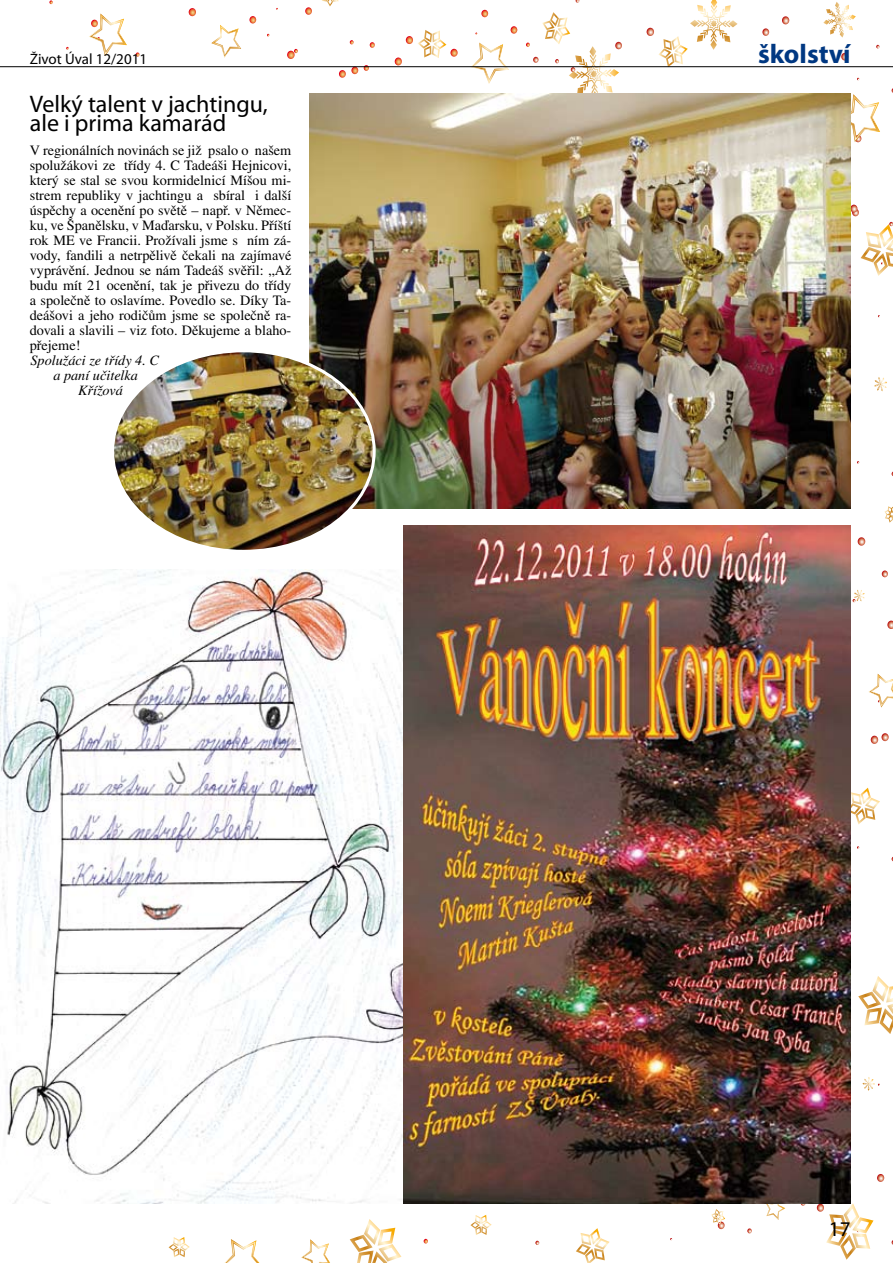
<style>
.page{position:relative;width:893px;height:1263px;background:#fff}
.page>*{position:absolute;margin:0;border:0;box-sizing:border-box;transform-origin:0 0}
.t1{font:700 27px "Myriad Pro";color:#003882}
.t2{font:24px/19.5px "Myriad Pro";color:#000}
.t3{font:21px "Myriad Pro";color:#000}
.t4{font:15px "Myriad Pro";color:#000}
.t5{font:14.25px/15px "Times CE";color:#000;text-align:justify}
.t6{font:italic 14.25px "Times CE";color:#000}
</style>
<div class="page">
<svg style="left:747px;top:1228px;width:5px;height:5px"></svg>
<svg style="left:801px;top:1203px;width:4px;height:3px"></svg>
<svg style="left:782px;top:16px;width:7px;height:8px"></svg>
<svg style="left:364px;top:65px;width:5px;height:6px"></svg>
<svg style="left:370px;top:42px;width:5px;height:6px"></svg>
<svg style="left:882px;top:570px;width:6px;height:7px"></svg>
<svg style="left:887px;top:621px;width:6px;height:8px"></svg>
<svg style="left:189px;top:8px;width:7px;height:8px"></svg>
<svg style="left:424px;top:1239px;width:4px;height:4px"></svg>
<svg style="left:535px;top:1241px;width:4px;height:4px"></svg>
<svg style="left:877px;top:1174px;width:7px;height:8px"></svg>
<svg style="left:850px;top:205px;width:9px;height:11px"></svg>
<svg style="left:481px;top:10px;width:7px;height:7px"></svg>
<svg style="left:305px;top:7px;width:7px;height:8px"></svg>
<svg style="left:350px;top:40px;width:4px;height:4px"></svg>
<svg style="left:339px;top:67px;width:19px;height:11px"></svg>
<svg style="left:136px;top:52px;width:4px;height:5px"></svg>
<svg style="left:511px;top:26px;width:6px;height:8px"></svg>
<svg style="left:762px;top:28px;width:7px;height:8px"></svg>
<svg style="left:871px;top:733px;width:18px;height:11px"></svg>
<svg style="left:249px;top:16px;width:7px;height:8px"></svg>
<svg style="left:287px;top:49px;width:11px;height:10px"></svg>
<svg style="left:841px;top:53px;width:7px;height:7px"></svg>
<svg style="left:49px;top:0;width:4px;height:4px"></svg>
<svg style="left:858px;top:537px;width:7px;height:9px"></svg>
<svg style="left:823px;top:2px;width:33px;height:36px"></svg>
<svg style="left:874px;top:377px;width:13px;height:14px"></svg>
<svg style="left:862px;top:1077px;width:18px;height:14px"></svg>
<svg style="left:852px;top:590px;width:13px;height:12px"></svg>
<svg style="left:884px;top:506px;width:9px;height:17px"></svg>
<svg style="left:711px;top:1209px;width:14px;height:20px"></svg>
<svg style="left:850px;top:788px;width:30px;height:37px"></svg>
<svg style="left:576px;top:1228px;width:33px;height:35px"></svg>
<svg style="left:858px;top:976px;width:35px;height:58px"></svg>
<svg style="left:350px;top:1219px;width:51px;height:44px"></svg>
<svg style="left:817px;top:1203px;width:56px;height:57px"></svg>
<svg style="left:470px;top:1215px;width:22px;height:20px"></svg>
<svg style="left:169px;top:1237px;width:21px;height:20px"></svg>
<svg style="left:395px;top:30px;width:63px;height:35px"></svg>
<svg style="left:322px;top:0;width:17px;height:6px"></svg>
<svg style="left:526px;top:12px;width:96px;height:82px"></svg>
<svg style="left:647px;top:0;width:91px;height:66px"></svg>
<svg style="left:861px;top:222px;width:32px;height:54px"></svg>
<svg style="left:224px;top:1239px;width:35px;height:24px"></svg>
<svg style="left:868px;top:674px;width:25px;height:33px"></svg>
<svg style="left:301px;top:1239px;width:29px;height:24px"></svg>
<svg style="left:765px;top:1203px;width:20px;height:17px"></svg>
<svg style="left:470px;top:43px;width:39px;height:41px"></svg>
<svg style="left:211px;top:25px;width:30px;height:33px"></svg>
<svg style="left:89px;top:13px;width:38px;height:43px"></svg>
<svg style="left:850px;top:94px;width:30px;height:48px"></svg>
<hr style="left:0;top:66px;width:893px;height:1px;background:#000">
<img style="left:309px;top:94px;width:541px;height:414px">
<img style="left:0;top:570px;width:404px;height:633px">
<img style="left:115px;top:351px;width:259px;height:198px">
<img style="left:404px;top:525px;width:446px;height:678px">
<p class="t4" style="left:30px;top:49px;width:119px">Život Úval 12/2011</p>
<h1 class="t1" style="left:758px;top:36px;width:94px">školství</h1>
<h2 class="t2" style="left:30px;top:93px;width:240px">Velký talent v jachtingu, ale i prima kamarád</h2>
<p class="t5" style="left:30px;top:142px;width:263px">V regionálních novinách se již psalo o našem spolužákovi ze třídy 4. C Tadeáši Hejnicovi, který se stal se svou kormidelnicí Míšou mi&shy;strem republiky v jachtingu a sbíral i další úspěchy a ocenění po světě – např. v Němec&shy;ku, ve Španělsku, v Maďarsku, v Polsku. Příští rok ME ve Francii. Prožívali jsme s ním zá&shy;vody, fandili a netrpělivě čekali na zajímavé vyprávění. Jednou se nám Tadeáš svěřil: „Až budu mít 21 ocenění, tak je přivezu do třídy a společně to oslavíme. Povedlo se. Díky Ta&shy;deášovi a jeho rodičům jsme se společně ra&shy;dovali a slavili – viz foto. Děkujeme a blaho&shy;přejeme!</p>
<p class="t6" style="left:30px;top:352px;width:130px">Spolužáci ze třídy 4. C</p>
<p class="t6" style="left:53px;top:367px;width:86px">a paní učitelka</p>
<p class="t6" style="left:78px;top:382px;width:46px">Křížová</p>
<h3 class="t3" style="left:829px;top:1216px;width:23px">17</h3>
</div>
